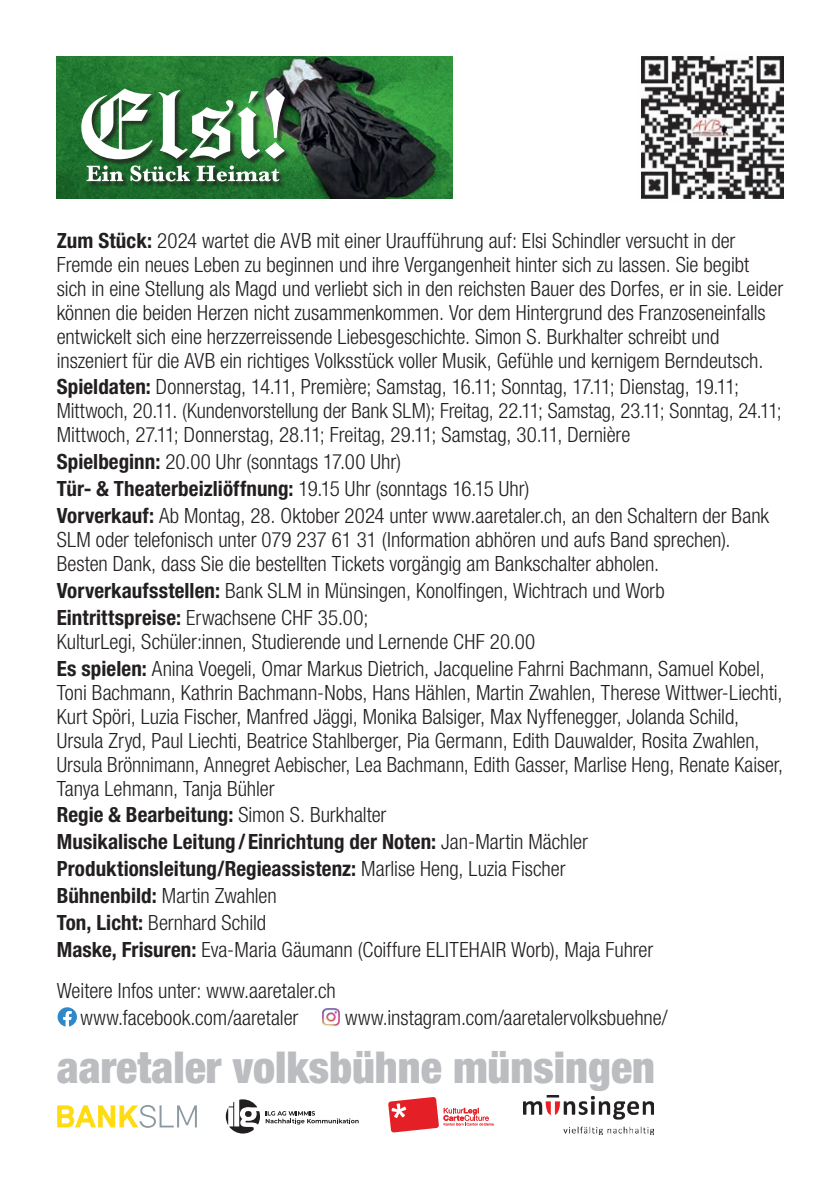
<style>
.page{position:relative;width:840px;height:1191px;background:#fff}
.page>*{position:absolute;margin:0;border:0;box-sizing:border-box;transform-origin:0 0}
.t1{font:900 condensed 44px "Helvetica Neue LT Std";color:#bcbdc0}
.Grundtext{font:300 condensed 21px/24px "Helvetica Neue LT Std";letter-spacing:-.005em;color:#231f20}
.Grundtext-2{font:700 condensed 21px "Helvetica Neue LT Std";letter-spacing:.005em;color:#231f20}
.s1{font-weight:700}
.s2{font-weight:300}
</style>
<div class="page">
<img style="left:641px;top:57px;width:142px;height:142px">
<img style="left:57px;top:57px;width:395px;height:141px">
<div style="left:82px;top:90px;width:209px;height:98px;background:#231f20;opacity:.75"></div>
<svg style="left:81px;top:88px;width:71px;height:71px"></svg>
<svg style="left:158px;top:88px;width:127px;height:71px"></svg>
<svg style="left:87px;top:165px;width:36px;height:16px"></svg>
<svg style="left:130px;top:165px;width:60px;height:16px"></svg>
<svg style="left:196px;top:165px;width:83px;height:16px"></svg>
<svg style="left:57px;top:1007px;width:20px;height:19px"></svg>
<img style="left:322px;top:1008px;width:18px;height:19px">
<svg style="left:226px;top:1099px;width:132px;height:34px"></svg>
<svg style="left:57px;top:1105px;width:140px;height:22px"></svg>
<svg style="left:388px;top:1097px;width:105px;height:36px"></svg>
<img style="left:523px;top:1095px;width:130px;height:39px">
<p class="Grundtext" style="left:57px;top:228px;width:727px"><span class="s1">Zum Stück:</span> 2024 wartet die AVB mit einer Uraufführung auf: Elsi Schindler versucht in der Fremde ein neues Leben zu beginnen und ihre Vergangenheit hinter sich zu lassen. Sie begibt sich in eine Stellung als Magd und verliebt sich in den reichsten Bauer des Dorfes, er in sie. Leider können die beiden Herzen nicht zusammenkommen. Vor dem Hintergrund des Franzoseneinfalls entwickelt sich eine herzzerreissende Liebesgeschichte. Simon S. Burkhalter schreibt und inszeniert für die AVB ein richtiges Volksstück voller Musik, Gefühle und kernigem Berndeutsch.</p>
<p class="Grundtext" style="left:57px;top:375px;width:726px"><span class="s1">Spieldaten:</span> Donnerstag, 14.11, Première; Samstag, 16.11; Sonntag, 17.11; Dienstag, 19.11;<br>Mittwoch, 20.11. (Kundenvorstellung der Bank SLM); Freitag, 22.11; Samstag, 23.11; Sonntag, 24.11;<br>Mittwoch, 27.11; Donnerstag, 28.11; Freitag, 29.11; Samstag, 30.11, Dernière</p>
<p class="Grundtext" style="left:57px;top:450px;width:346px"><span class="s1">Spielbeginn:</span> 20.00 Uhr (sonntags 17.00 Uhr)</p>
<p class="Grundtext-2" style="left:57px;top:476px;width:474px">Tür- &amp; Theaterbeizliöffnung: <span class="s2">19.15 Uhr (sonntags 16.15 Uhr)</span></p>
<p class="Grundtext" style="left:57px;top:503px;width:713px"><span class="s1">Vorverkauf:</span> Ab Montag, 28. Oktober 2024 unter www.aaretaler.ch, an den Schaltern der Bank<br>SLM oder telefonisch unter 079 237 61 31 (Information abhören und aufs Band sprechen).<br>Besten Dank, dass Sie die bestellten Tickets vorgängig am Bankschalter abholen.</p>
<p class="Grundtext" style="left:57px;top:578px;width:609px"><span class="s1">Vorverkaufsstellen:</span> Bank SLM in Münsingen, Konolfingen, Wichtrach und Worb</p>
<p class="Grundtext" style="left:57px;top:605px;width:480px"><span class="s1">Eintrittspreise:</span> Erwachsene CHF 35.00;<br>KulturLegi, Schüler:innen, Studierende und Lernende CHF 20.00</p>
<p class="Grundtext" style="left:57px;top:656px;width:727px"><span class="s1">Es spielen:</span> Anina Voegeli, Omar Markus Dietrich, Jacqueline Fahrni Bachmann, Samuel Kobel, Toni Bachmann, Kathrin Bachmann-Nobs, Hans Hählen, Martin Zwahlen, Therese Wittwer-Liechti, Kurt Spöri, Luzia Fischer, Manfred Jäggi, Monika Balsiger, Max Nyffenegger, Jolanda Schild, Ursula Zryd, Paul Liechti, Beatrice Stahlberger, Pia Germann, Edith Dauwalder, Rosita Zwahlen, Ursula Brönnimann, Annegret Aebischer, Lea Bachmann, Edith Gasser, Marlise Heng, Renate Kaiser, Tanya Lehmann, Tanja Bühler</p>
<p class="Grundtext-2" style="left:57px;top:802px;width:331px">Regie &amp; Bearbeitung: <span class="s2">Simon S. Burkhalter</span></p>
<p class="Grundtext-2" style="left:57px;top:829px;width:532px">Musikalische Leitung/ Einrichtung der Noten: <span class="s2">Jan-Martin Mächler</span></p>
<p class="Grundtext-2" style="left:57px;top:856px;width:510px">Produktionsleitung/Regieassistenz: <span class="s2">Marlise Heng, Luzia Fischer</span></p>
<p class="Grundtext" style="left:57px;top:883px;width:221px"><span class="s1">Bühnenbild:</span> Martin Zwahlen</p>
<p class="Grundtext" style="left:57px;top:910px;width:211px"><span class="s1">Ton, Licht:</span> Bernhard Schild</p>
<p class="Grundtext" style="left:57px;top:937px;width:597px"><span class="s1">Maske, Frisuren:</span> Eva-Maria Gäumann (Coiffure ELITEHAIR Worb), Maja Fuhrer</p>
<p class="Grundtext" style="left:57px;top:978px;width:280px">Weitere Infos unter: www.aaretaler.ch</p>
<p class="Grundtext" style="left:80px;top:1005px;width:219px">www.facebook.com/aaretaler</p>
<p class="Grundtext" style="left:345px;top:1005px;width:324px">www.instagram.com/aaretalervolksbuehne/</p>
<p class="t1" style="left:57px;top:1040px;width:599px">aaretaler volksbühne münsingen</p>
</div>
